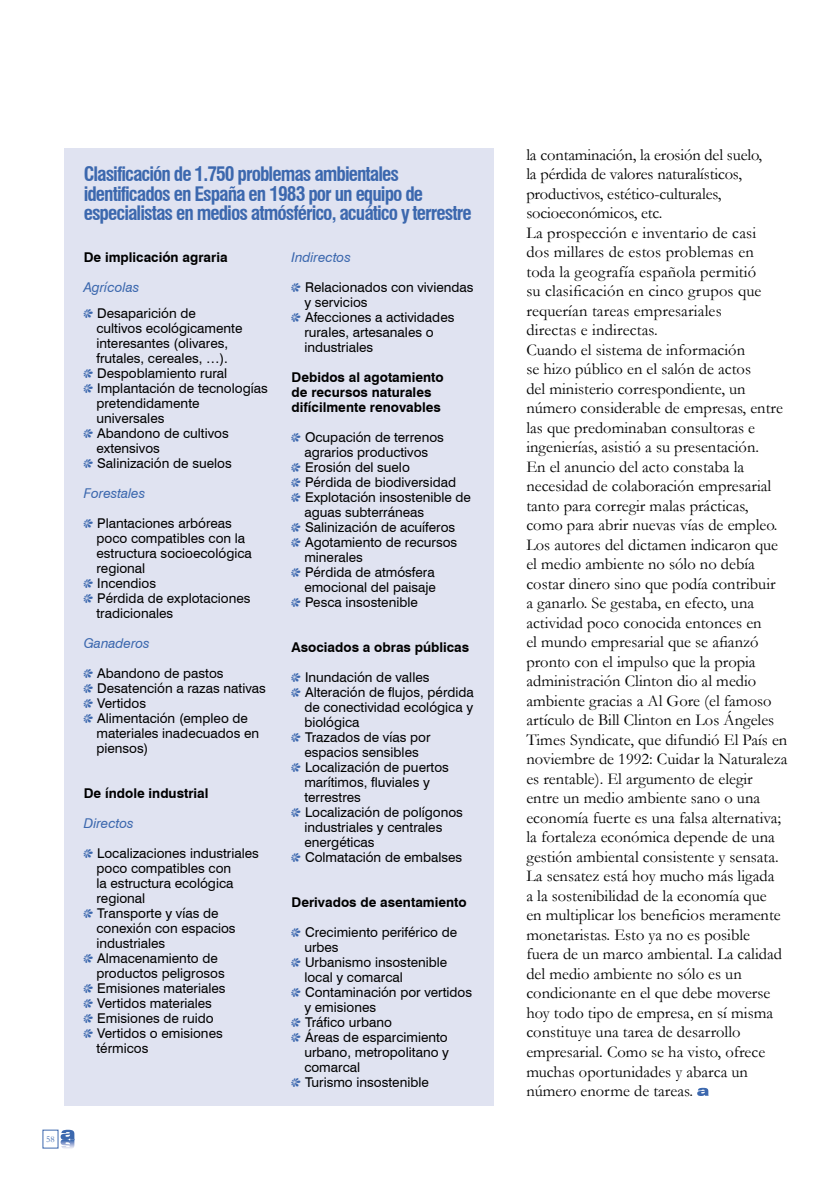
<style>
.page{position:relative;width:830px;height:1191px;background:#fff}
.page>*{position:absolute;margin:0;border:0;box-sizing:border-box;transform-origin:0 0}
.Cabecera_Cuadro{font:700 condensed 19.5px/19.5px "Swiss 721 BT";letter-spacing:-.05em;color:#3c68ae}
.Texto_general{font:16.5px/19.5px "Garamond";color:#000}
.Cuadros_y_Gráficos{font:13.5px/15px "Swiss 721 BT";color:#000}
.Cuadros_y_Gráficos-2{font:700 13.5px "Swiss 721 BT";color:#000}
.Cuadros_y_Gráficos-3{font:italic 13.5px "Swiss 721 BT";color:#3c68ae}
.t1{font:9px "Garamond";color:#3c68ae}
.s1{font-family:"Dingsbums Bats";font-size:9px;color:#3c68ae}
</style>
<div class="page">
<svg style="left:61px;top:1129px;width:14px;height:20px"></svg>
<div style="left:64px;top:149px;width:429px;height:957px;background:#e0e3f1"></div>
<svg style="left:697px;top:1087px;width:11px;height:9px"></svg>
<p class="t1" style="left:46px;top:1133px;width:10px">58</p>
<p class="Cabecera_Cuadro" style="left:84px;top:165px;width:389px">Clasificación de 1.750 problemas ambientales identificados en España en 1983 por un equipo de especialistas en medios atmósférico, acuático y terrestre</p>
<p class="Cuadros_y_Gráficos-2" style="left:84px;top:249px;width:145px">De implicación agraria</p>
<p class="Cuadros_y_Gráficos-3" style="left:84px;top:279px;width:57px">Agrícolas</p>
<p class="Cuadros_y_Gráficos" style="left:96px;top:305px;width:147px;text-indent:-13px"><span class="s1">W</span> Desaparición de cultivos ecológicamente interesantes (olivares, frutales, cereales, …).</p>
<p class="Cuadros_y_Gráficos" style="left:84px;top:365px;width:145px"><span class="s1">W</span> Despoblamiento rural</p>
<p class="Cuadros_y_Gráficos" style="left:96px;top:380px;width:173px;text-indent:-13px"><span class="s1">W</span> Implantación de tecnologías pretendidamente universales</p>
<p class="Cuadros_y_Gráficos" style="left:96px;top:425px;width:134px;text-indent:-13px"><span class="s1">W</span> Abandono de cultivos extensivos</p>
<p class="Cuadros_y_Gráficos" style="left:84px;top:455px;width:149px"><span class="s1">W</span> Salinización de suelos</p>
<p class="Cuadros_y_Gráficos-3" style="left:84px;top:485px;width:63px">Forestales</p>
<p class="Cuadros_y_Gráficos" style="left:96px;top:515px;width:157px;text-indent:-13px"><span class="s1">W</span> Plantaciones arbóreas poco compatibles con la estructura socioecológica regional</p>
<p class="Cuadros_y_Gráficos" style="left:84px;top:575px;width:74px"><span class="s1">W</span> Incendios</p>
<p class="Cuadros_y_Gráficos" style="left:96px;top:590px;width:155px;text-indent:-13px"><span class="s1">W</span> Pérdida de explotaciones tradicionales</p>
<p class="Cuadros_y_Gráficos-3" style="left:84px;top:635px;width:68px">Ganaderos</p>
<p class="Cuadros_y_Gráficos" style="left:84px;top:665px;width:141px"><span class="s1">W</span> Abandono de pastos</p>
<p class="Cuadros_y_Gráficos" style="left:84px;top:680px;width:184px"><span class="s1">W</span> Desatención a razas nativas</p>
<p class="Cuadros_y_Gráficos" style="left:84px;top:695px;width:64px"><span class="s1">W</span> Vertidos</p>
<p class="Cuadros_y_Gráficos" style="left:96px;top:710px;width:164px;text-indent:-13px"><span class="s1">W</span> Alimentación (empleo de materiales inadecuados en piensos)</p>
<p class="Cuadros_y_Gráficos-2" style="left:84px;top:785px;width:126px">De índole industrial</p>
<p class="Cuadros_y_Gráficos-3" style="left:84px;top:815px;width:52px">Directos</p>
<p class="Cuadros_y_Gráficos" style="left:96px;top:845px;width:164px;text-indent:-13px"><span class="s1">W</span> Localizaciones industriales poco compatibles con<br>la estructura ecológica regional</p>
<p class="Cuadros_y_Gráficos" style="left:96px;top:905px;width:141px;text-indent:-13px"><span class="s1">W</span> Transporte y vías de conexión con espacios industriales</p>
<p class="Cuadros_y_Gráficos" style="left:96px;top:950px;width:130px;text-indent:-13px"><span class="s1">W</span> Almacenamiento de productos peligrosos</p>
<p class="Cuadros_y_Gráficos" style="left:84px;top:980px;width:143px"><span class="s1">W</span> Emisiones materiales</p>
<p class="Cuadros_y_Gráficos" style="left:84px;top:995px;width:130px"><span class="s1">W</span> Vertidos materiales</p>
<p class="Cuadros_y_Gráficos" style="left:84px;top:1010px;width:131px"><span class="s1">W</span> Emisiones de ruido</p>
<p class="Cuadros_y_Gráficos" style="left:96px;top:1025px;width:128px;text-indent:-13px"><span class="s1">W</span> Vertidos o emisiones térmicos</p>
<p class="Cuadros_y_Gráficos-3" style="left:291px;top:249px;width:61px">Indirectos</p>
<p class="Cuadros_y_Gráficos" style="left:304px;top:280px;width:171px;text-indent:-13px"><span class="s1">W</span> Relacionados con viviendas y servicios</p>
<p class="Cuadros_y_Gráficos" style="left:304px;top:310px;width:151px;text-indent:-13px"><span class="s1">W</span> Afecciones a actividades rurales, artesanales o industriales</p>
<p class="Cuadros_y_Gráficos-2" style="left:291px;top:369px;width:153px">Debidos al agotamiento</p>
<p class="Cuadros_y_Gráficos-2" style="left:291px;top:384px;width:141px">de recursos naturales</p>
<p class="Cuadros_y_Gráficos-2" style="left:291px;top:399px;width:151px">difícilmente renovables</p>
<p class="Cuadros_y_Gráficos" style="left:291px;top:430px;width:154px;text-align:center"><span class="s1">W</span> Ocupación de terrenos agrarios productivos</p>
<p class="Cuadros_y_Gráficos" style="left:291px;top:460px;width:120px"><span class="s1">W</span> Erosión del suelo</p>
<p class="Cuadros_y_Gráficos" style="left:291px;top:475px;width:166px"><span class="s1">W</span> Pérdida de biodiversidad</p>
<p class="Cuadros_y_Gráficos" style="left:304px;top:490px;width:168px;text-indent:-13px"><span class="s1">W</span> Explotación insostenible de aguas subterráneas</p>
<p class="Cuadros_y_Gráficos" style="left:291px;top:520px;width:165px"><span class="s1">W</span> Salinización de acuíferos</p>
<p class="Cuadros_y_Gráficos" style="left:304px;top:535px;width:154px;text-indent:-13px"><span class="s1">W</span> Agotamiento de recursos minerales</p>
<p class="Cuadros_y_Gráficos" style="left:291px;top:565px;width:146px;text-align:right"><span class="s1">W</span> Pérdida de atmósfera emocional del paisaje</p>
<p class="Cuadros_y_Gráficos" style="left:291px;top:595px;width:128px"><span class="s1">W</span> Pesca insostenible</p>
<p class="Cuadros_y_Gráficos-2" style="left:291px;top:639px;width:179px">Asociados a obras públicas</p>
<p class="Cuadros_y_Gráficos" style="left:291px;top:670px;width:139px"><span class="s1">W</span> Inundación de valles</p>
<p class="Cuadros_y_Gráficos" style="left:304px;top:685px;width:171px;text-align:justify;text-indent:-13px"><span class="s1">W</span> Alteración de flujos, pérdida de conectividad ecológica y biológica</p>
<p class="Cuadros_y_Gráficos" style="left:291px;top:730px;width:140px;text-align:center"><span class="s1">W</span> Trazados de vías por espacios sensibles</p>
<p class="Cuadros_y_Gráficos" style="left:304px;top:760px;width:146px;text-indent:-13px"><span class="s1">W</span> Localización de puertos marítimos, fluviales y terrestres</p>
<p class="Cuadros_y_Gráficos" style="left:304px;top:805px;width:160px;text-indent:-13px"><span class="s1">W</span> Localización de polígonos industriales y centrales energéticas</p>
<p class="Cuadros_y_Gráficos" style="left:291px;top:850px;width:172px"><span class="s1">W</span> Colmatación de embalses</p>
<p class="Cuadros_y_Gráficos-2" style="left:291px;top:894px;width:177px">Derivados de asentamiento</p>
<p class="Cuadros_y_Gráficos" style="left:304px;top:925px;width:154px;text-indent:-13px"><span class="s1">W</span> Crecimiento periférico de urbes</p>
<p class="Cuadros_y_Gráficos" style="left:304px;top:955px;width:144px;text-indent:-13px"><span class="s1">W</span> Urbanismo insostenible local y comarcal</p>
<p class="Cuadros_y_Gráficos" style="left:304px;top:985px;width:169px;text-indent:-13px"><span class="s1">W</span> Contaminación por vertidos y emisiones</p>
<p class="Cuadros_y_Gráficos" style="left:291px;top:1015px;width:102px"><span class="s1">W</span> Tráfico urbano</p>
<p class="Cuadros_y_Gráficos" style="left:304px;top:1030px;width:146px;text-align:justify;text-indent:-13px"><span class="s1">W</span> Áreas de esparcimiento urbano, metropolitano y comarcal</p>
<p class="Cuadros_y_Gráficos" style="left:291px;top:1075px;width:139px"><span class="s1">W</span> Turismo insostenible</p>
<p class="Texto_general" style="left:526px;top:144px;width:237px">la contaminación, la erosión del suelo, la pérdida de valores naturalísticos, productivos, estético-culturales, socioeconómicos, etc.</p>
<p class="Texto_general" style="left:526px;top:222px;width:236px">La prospección e inventario de casi dos millares de estos problemas en toda la geografía española permitió su clasificación en cinco grupos que requerían tareas empresariales</p>
<p class="Texto_general" style="left:526px;top:320px;width:133px">directas e indirectas.</p>
<p class="Texto_general" style="left:526px;top:339px;width:262px">Cuando el sistema de información<br>se hizo público en el salón de actos<br>del ministerio correspondiente, un número considerable de empresas, entre las que predominaban consultoras e ingenierías, asistió a su presentación.<br>En el anuncio del acto constaba la necesidad de colaboración empresarial tanto para corregir malas prácticas, como para abrir nuevas vías de empleo.<br>Los autores del dictamen indicaron que el medio ambiente no sólo no debía costar dinero sino que podía contribuir<br>a ganarlo. Se gestaba, en efecto, una actividad poco conocida entonces en<br>el mundo empresarial que se afianzó pronto con el impulso que la propia administración Clinton dio al medio ambiente gracias a Al Gore (el famoso artículo de Bill Clinton en Los Ángeles Times Syndicate, que difundió El País en noviembre de 1992: Cuidar la Naturaleza es rentable). El argumento de elegir entre un medio ambiente sano o una economía fuerte es una falsa alternativa; la fortaleza económica depende de una gestión ambiental consistente y sensata.</p>
<p class="Texto_general" style="left:526px;top:866px;width:257px">La sensatez está hoy mucho más ligada a la sostenibilidad de la economía que en multiplicar los beneficios meramente monetaristas. Esto ya no es posible fuera de un marco ambiental. La calidad del medio ambiente no sólo es un condicionante en el que debe moverse hoy todo tipo de empresa, en sí misma constituye una tarea de desarrollo empresarial. Como se ha visto, ofrece muchas oportunidades y abarca un número enorme de tareas.</p>
</div>
